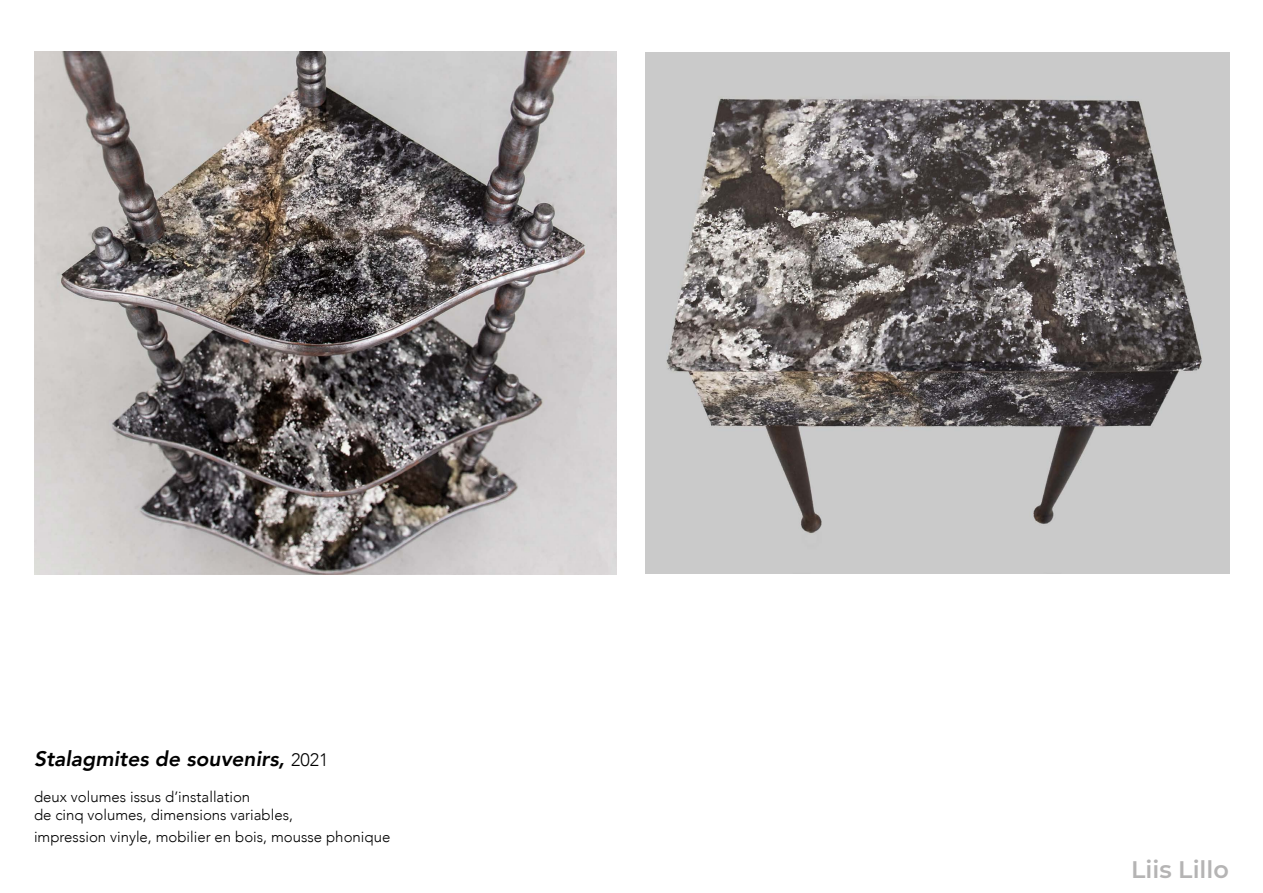
<style>
.page{position:relative;width:1263px;height:893px;background:#fff}
.page>*{position:absolute;margin:0;border:0;box-sizing:border-box;transform-origin:0 0}
.t1{font:600 24px "Montserrat";color:#b5b4b4}
.t2{font:italic 800 21px "Avenir";color:#000}
.t3{font:300 15px "Avenir";color:#000}
.s1{font-weight:300;font-style:normal;font-size:18px}
</style>
<div class="page">
<img style="left:34px;top:51px;width:582px;height:524px">
<img style="left:645px;top:52px;width:584px;height:521px">
<p class="t2" style="left:34px;top:746px;width:296px">Stalagmites de souvenirs, <span class="s1">2021</span></p>
<p class="t3" style="left:34px;top:788px;width:218px">deux volumes issus d’installation</p>
<p class="t3" style="left:34px;top:806px;width:261px">de cinq volumes, dimensions variables,</p>
<p class="t3" style="left:34px;top:827px;width:358px">impression vinyle, mobilier en bois, mousse phonique</p>
<h1 class="t1" style="left:1131px;top:852px;width:99px">Liis Lillo</h1>
</div>
